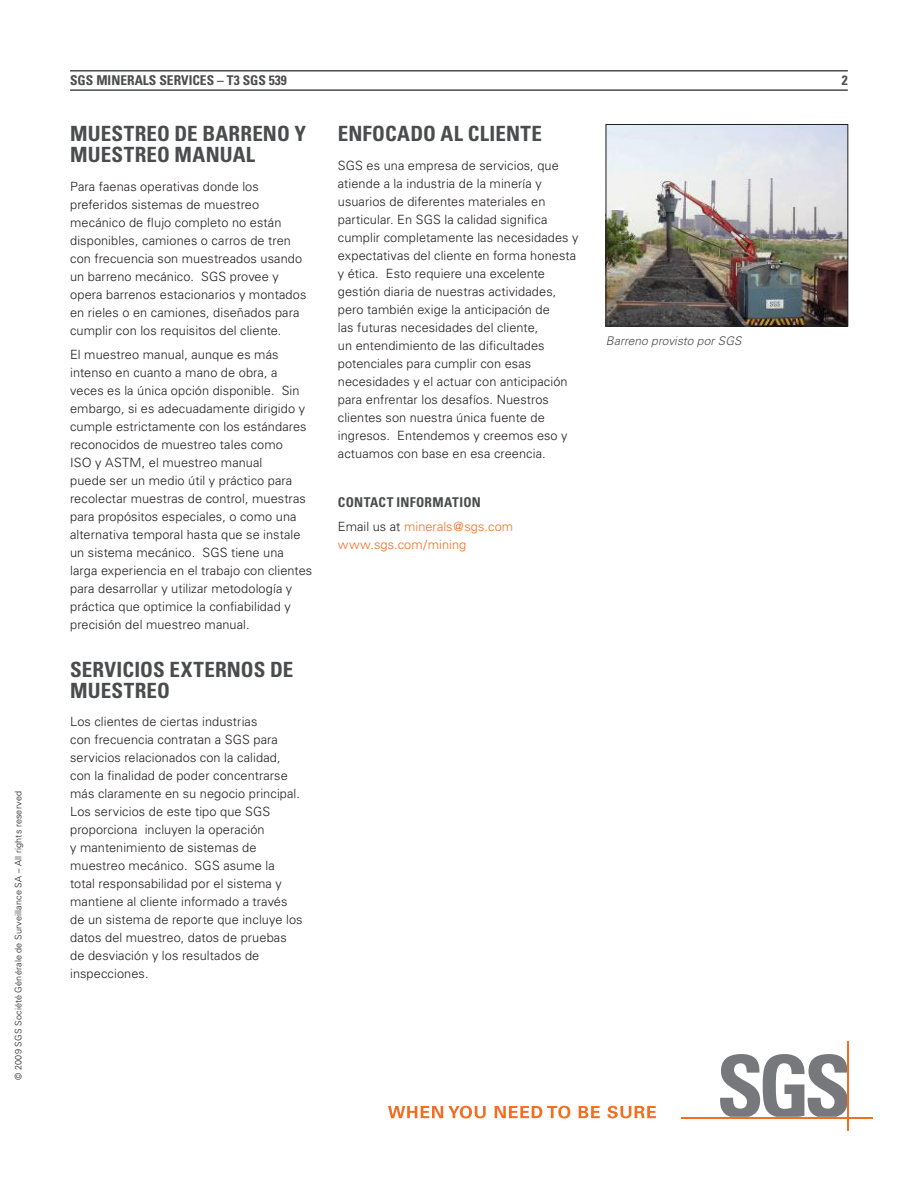
<style>
.page{position:relative;width:918px;height:1188px;background:#fff}
.page>*{position:absolute;margin:0;border:0;box-sizing:border-box;transform-origin:0 0}
.HEADLINES{font:700 condensed 21px/21px "Univers";letter-spacing:.005em;color:#4b4c4d}
.sub_up{font:700 condensed 13.5px "Univers";color:#4b4c4d}
.SUBHEADINGS{font:700 condensed 13.5px "Univers";letter-spacing:.02em;color:#4b4c4d}
.BODY_TEXT{font:300 12.75px/18px "Univers";letter-spacing:.005em;color:#231f20}
.BODY_TEXT-2{font:300 12.75px "Univers";letter-spacing:.005em;color:#f36e21}
.CAPTIONS{font:italic 300 12px "Univers";letter-spacing:.005em;color:#4b4c4d}
.COPYRIGHT{font:300 9px "Univers";letter-spacing:.02em;color:#231f20}
.s1{color:#231f20}
</style>
<div class="page">
<hr style="left:70px;top:70px;width:778px;height:2px;background:#4b4c4d">
<hr style="left:70px;top:89px;width:778px;height:2px;background:#4b4c4d">
<svg style="left:388px;top:1106px;width:98px;height:12px"></svg>
<svg style="left:495px;top:1106px;width:75px;height:12px"></svg>
<svg style="left:579px;top:1106px;width:21px;height:12px"></svg>
<svg style="left:607px;top:1106px;width:49px;height:12px"></svg>
<svg style="left:720px;top:1054px;width:127px;height:63px"></svg>
<hr style="left:681px;top:1117px;width:191px;height:1px;background:#f36e21">
<hr style="left:847px;top:1042px;width:2px;height:89px;background:#f36e21">
<img style="left:608px;top:126px;width:238px;height:198px">
<div style="left:606px;top:124px;width:242px;height:202px;border:1px solid #231f20"></div>
<p class="COPYRIGHT" style="left:13px;top:1080px;width:290px;rotate:-90deg">© 2009 SGS Société Générale de Surveillance SA – All rights reserved</p>
<p class="sub_up" style="left:70px;top:72px;width:218px">SGS MINERALS SERVICES – T3 SGS 539</p>
<p class="sub_up" style="left:842px;top:72px;width:7px">2</p>
<p class="HEADLINES" style="left:70px;top:123px;width:238px">MUESTREO DE BARRENO Y<br>MUESTREO MANUAL</p>
<p class="BODY_TEXT" style="left:70px;top:177px;width:238px">Para faenas operativas donde los preferidos sistemas de muestreo mecánico de flujo completo no están disponibles, camiones o carros de tren con frecuencia son muestreados usando un barreno mecánico. SGS provee y opera barrenos estacionarios y montados en rieles o en camiones, diseñados para cumplir con los requisitos del cliente.</p>
<p class="BODY_TEXT" style="left:70px;top:345px;width:244px">El muestreo manual, aunque es más intenso en cuanto a mano de obra, a veces es la única opción disponible. Sin embargo, si es adecuadamente dirigido y cumple estrictamente con los estándares reconocidos de muestreo tales como<br>ISO y ASTM, el muestreo manual<br>puede ser un medio útil y práctico para recolectar muestras de control, muestras para propósitos especiales, o como una alternativa temporal hasta que se instale un sistema mecánico. SGS tiene una larga experiencia en el trabajo con clientes para desarrollar y utilizar metodología y práctica que optimice la confiabilidad y precisión del muestreo manual.</p>
<p class="HEADLINES" style="left:70px;top:659px;width:225px">SERVICIOS EXTERNOS DE<br>MUESTREO</p>
<p class="BODY_TEXT" style="left:70px;top:713px;width:234px">Los clientes de ciertas industrias<br>con frecuencia contratan a SGS para servicios relacionados con la calidad, con la finalidad de poder concentrarse más claramente en su negocio principal.<br>Los servicios de este tipo que SGS proporciona incluyen la operación<br>y mantenimiento de sistemas de muestreo mecánico. SGS asume la total responsabilidad por el sistema y mantiene al cliente informado a través de un sistema de reporte que incluye los datos del muestreo, datos de pruebas de desviación y los resultados de inspecciones.</p>
<p class="HEADLINES" style="left:338px;top:123px;width:206px">ENFOCADO AL CLIENTE</p>
<p class="BODY_TEXT" style="left:338px;top:156px;width:242px">SGS es una empresa de servicios, que atiende a la industria de la minería y usuarios de diferentes materiales en particular. En SGS la calidad significa cumplir completamente las necesidades y expectativas del cliente en forma honesta y ética. Esto requiere una excelente gestión diaria de nuestras actividades, pero también exige la anticipación de<br>las futuras necesidades del cliente,<br>un entendimiento de las dificultades potenciales para cumplir con esas necesidades y el actuar con anticipación para enfrentar los desafíos. Nuestros clientes son nuestra única fuente de ingresos. Entendemos y creemos eso y actuamos con base en esa creencia.</p>
<p class="SUBHEADINGS" style="left:338px;top:493px;width:145px">CONTACT INFORMATION</p>
<p class="BODY_TEXT-2" style="left:338px;top:519px;width:177px"><span class="s1">Email us at</span> minerals@sgs.com</p>
<p class="BODY_TEXT-2" style="left:338px;top:537px;width:130px">www.sgs.com/mining</p>
<p class="CAPTIONS" style="left:606px;top:333px;width:137px">Barreno provisto por SGS</p>
</div>
